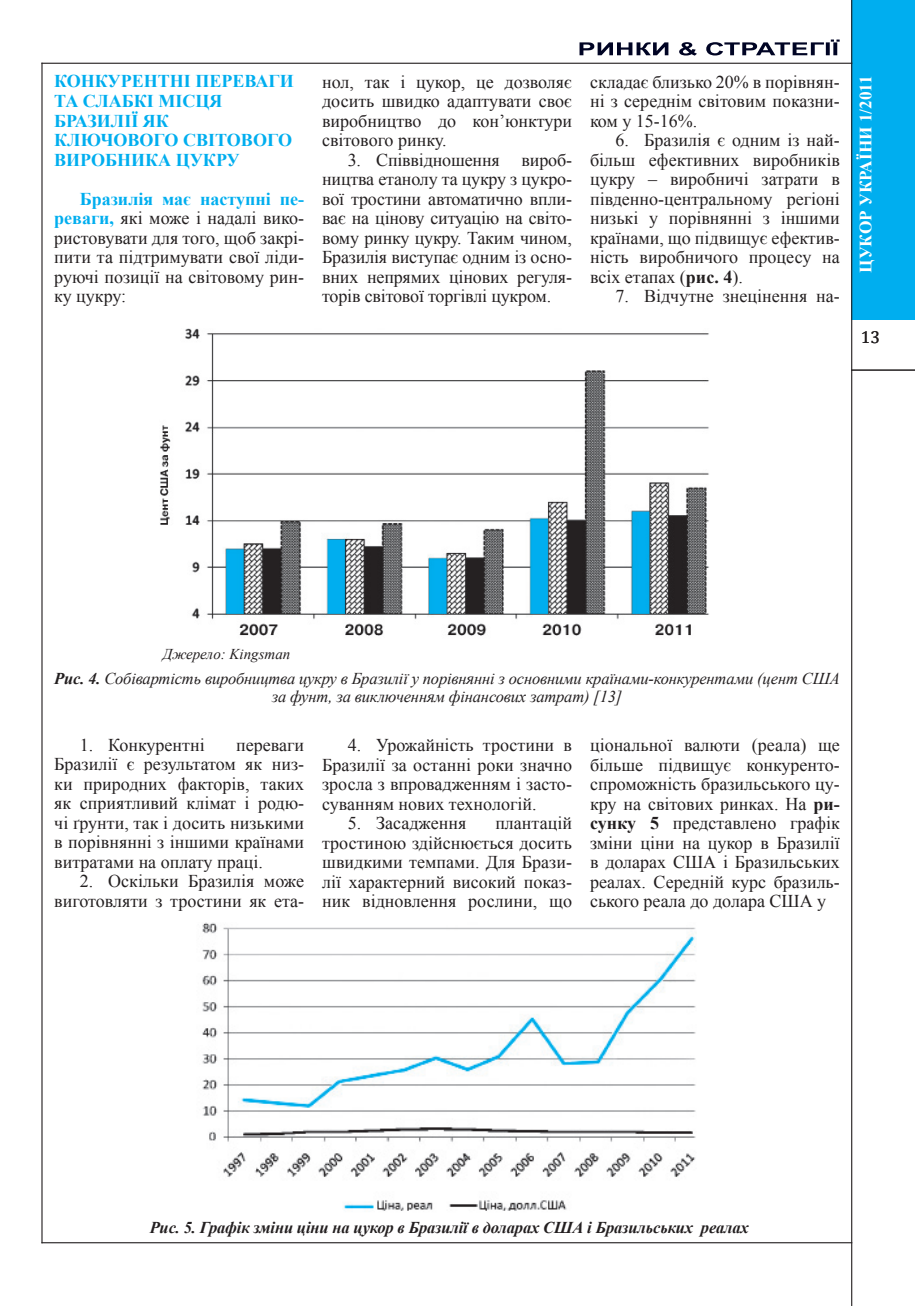
<style>
.page{position:relative;width:915px;height:1306px;background:#fff}
.page>*{position:absolute;margin:0;border:0;box-sizing:border-box;transform-origin:0 0}
.Текст{font:18px/19.5px "Times New Roman";color:#231f20;text-align:justify}
.Текст_copy{font:700 18px/19.5px "Times New Roman";color:#00aeef}
.t1{font:700 17.25px "Times New Roman";color:#fff}
.t2{font:17.25px "Cambria";color:#231f20}
.Рис{font:italic 16.5px/18px "Times New Roman";letter-spacing:-.01em;color:#231f20;text-align:center}
.Рис-2{font:italic 700 16.5px "Times New Roman";letter-spacing:-.01em;color:#231f20}
.Рис-3{font:italic 15px "Times New Roman";color:#231f20}
.s1{font-weight:700;color:#00aeef}
.s2{font-weight:700}
</style>
<div class="page">
<div style="left:850px;top:0;width:64px;height:319px;background:#00aeef"></div>
<hr style="left:850px;top:369px;width:64px;height:2px;background:#231f20">
<hr style="left:41px;top:63px;width:2px;height:1180px;background:#231f20">
<hr style="left:850px;top:0;width:2px;height:1305px;background:#231f20">
<hr style="left:41px;top:63px;width:811px;height:1px;background:#231f20">
<hr style="left:41px;top:1242px;width:811px;height:1px;background:#231f20">
<svg style="left:579px;top:40px;width:260px;height:16px"></svg>
<img style="left:160px;top:328px;width:549px;height:308px">
<img style="left:202px;top:922px;width:494px;height:289px">
<p class="Текст_copy" style="left:54px;top:71px;width:241px">КОНКУРЕНТНІ ПЕРЕВАГИ<br>ТА СЛАБКІ МІСЦЯ</p>
<p class="Текст_copy" style="left:54px;top:110px;width:116px">БРАЗИЛІЇ ЯК</p>
<p class="Текст_copy" style="left:54px;top:130px;width:239px">КЛЮЧОВОГО СВІТОВОГО<br>ВИРОБНИКА ЦУКРУ</p>
<p class="Текст" style="left:54px;top:188px;width:251px;text-indent:26px"><span class="s1">Бразилія має наступні пе&shy;реваги,</span> які може і надалі вико&shy;ристовувати для того, щоб закрі&shy;пити та підтримувати свої ліди&shy;руючі позиції на світовому рин&shy;ку цукру:</p>
<p class="Текст" style="left:322px;top:72px;width:251px">нол, так і цукор, це дозволяє досить швидко адаптувати своє виробництво до кон’юнктури світового ринку.</p>
<p class="Текст" style="left:322px;top:150px;width:251px;text-indent:26px">3. Співвідношення вироб&shy;ництва етанолу та цукру з цукро&shy;вої тростини автоматично впли&shy;ває на цінову ситуацію на світо&shy;вому ринку цукру. Таким чином, Бразилія виступає одним із осно&shy;вних непрямих цінових регуля&shy;торів світової торгівлі цукром.</p>
<p class="Текст" style="left:589px;top:72px;width:251px">складає близько 20% в порівнян&shy;ні з середнім світовим показни&shy;ком у 15-16%.</p>
<p class="Текст" style="left:589px;top:130px;width:251px;text-indent:26px">6. Бразилія є одним із най&shy;більш ефективних виробників цукру – виробничі затрати в південно-центральному регіоні низькі у порівнянні з іншими країнами, що підвищує ефектив&shy;ність виробничого процесу на всіх етапах (<span class="s2">рис. 4</span>).</p>
<p class="Текст" style="left:615px;top:286px;width:226px">7. Відчутне знецінення на-</p>
<p class="t1" style="left:853px;top:272px;width:199px;rotate:-90deg">ЦУКОР УКРАЇНИ 1/2011</p>
<p class="t2" style="left:860px;top:327px;width:21px">13</p>
<p class="Рис-3" style="left:163px;top:643px;width:129px">Джерело: Kingsman</p>
<p class="Рис" style="left:54px;top:669px;width:786px"><span class="s2">Рис. 4.</span> Собівартість виробництва цукру в Бразилії у порівнянні з основними країнами-конкурентами (цент США за фунт, за виключенням фінансових затрат) [13]</p>
<p class="Текст" style="left:80px;top:734px;width:126px">1. Конкурентні</p>
<p class="Текст" style="left:54px;top:734px;width:251px;text-indent:182px">переваги Бразилії є результатом як низ&shy;ки природних факторів, таких як сприятливий клімат і родю&shy;чі ґрунти, так і досить низькими в порівнянні з іншими країнами витратами на оплату праці.</p>
<p class="Текст" style="left:54px;top:871px;width:251px;text-align:right">2. Оскільки Бразилія може виготовляти з тростини як ета-</p>
<p class="Текст" style="left:322px;top:735px;width:251px;text-indent:26px">4. Урожайність тростини в Бразилії за останні роки значно зросла з впровадженням і засто&shy;суванням нових технологій.</p>
<p class="Текст" style="left:347px;top:813px;width:120px">5. Засадження</p>
<p class="Текст" style="left:322px;top:813px;width:251px;text-indent:173px">плантацій тростиною здійснюється досить швидкими темпами. Для Брази&shy;лії характерний високий показ&shy;ник відновлення рослини, що</p>
<p class="Текст" style="left:589px;top:735px;width:251px">ціональної валюти (реала) ще більше підвищує конкуренто&shy;спроможність бразильського цу&shy;кру на світових ринках. На <span class="s2">ри&shy;сунку 5</span> представлено графік зміни ціни на цукор в Бразилії в доларах США і Бразильських реалах. Середній курс бразиль&shy;ського реала до долара США у</p>
<p class="Рис-2" style="left:150px;top:1216px;width:600px">Рис. 5. Графік зміни ціни на цукор в Бразилії в доларах США і Бразильських реалах</p>
</div>
